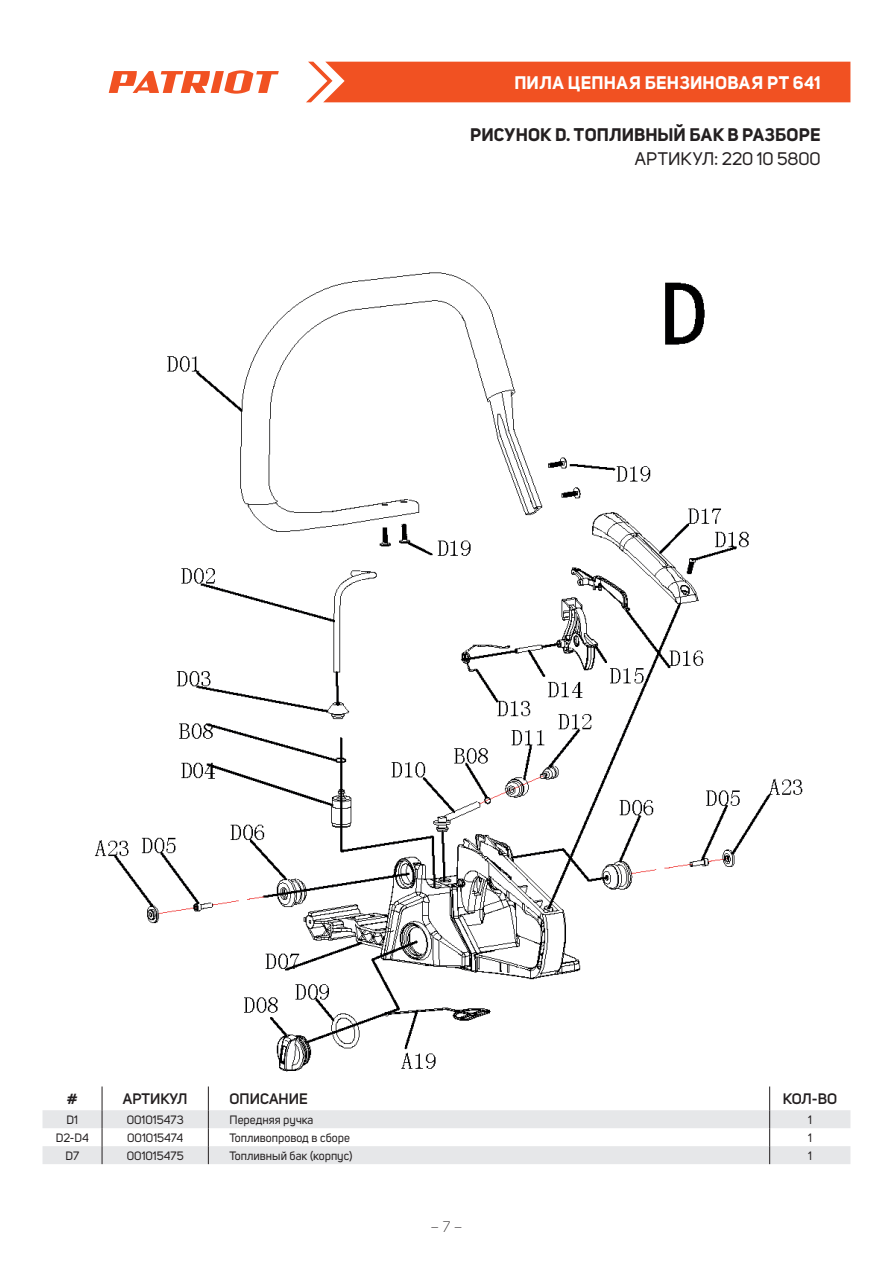
<style>
.page{position:relative;width:893px;height:1263px;background:#fff}
.page>*{position:absolute;margin:0;border:0;box-sizing:border-box;transform-origin:0 0}
.t1{font:700 18px "Uni Sans";letter-spacing:.005em;color:#231f20}
.t2{font:700 18px "Uni Sans";letter-spacing:.02em;color:#fff}
.t3{font:18px "Uni Sans";color:#231f20}
.t4{font:600 15px "Uni Sans";color:#231f20}
.t5{font:300 15px "Uni Sans";color:#231f20}
.t6{font:12px "Uni Sans";color:#231f20}
</style>
<div class="page">
<div style="left:306px;top:62px;width:544px;height:40px;background:#f15122"></div>
<svg style="left:109px;top:70px;width:170px;height:24px"></svg>
<svg style="left:43px;top:1086px;width:807px;height:78px"></svg>
<img style="left:94px;top:272px;width:709px;height:800px">
<h1 class="t2" style="left:514px;top:72px;width:308px">ПИЛА ЦЕПНАЯ БЕНЗИНОВАЯ PT 641</h1>
<h1 class="t1" style="left:470px;top:123px;width:352px">РИСУНОК D. ТОПЛИВНЫЙ БАК В РАЗБОРЕ</h1>
<h1 class="t3" style="left:635px;top:148px;width:188px">АРТИКУЛ: 220 10 5800</h1>
<p class="t4" style="left:67px;top:1090px;width:12px">#</p>
<p class="t4" style="left:123px;top:1090px;width:66px">АРТИКУЛ</p>
<p class="t4" style="left:230px;top:1090px;width:80px">ОПИСАНИЕ</p>
<p class="t4" style="left:783px;top:1090px;width:56px">КОЛ-ВО</p>
<p class="t6" style="left:67px;top:1113px;width:13px">D1</p>
<p class="t6" style="left:127px;top:1113px;width:58px">001015473</p>
<p class="t6" style="left:230px;top:1113px;width:85px">Передняя ручка</p>
<p class="t6" style="left:808px;top:1113px;width:5px">1</p>
<p class="t6" style="left:56px;top:1131px;width:35px">D2-D4</p>
<p class="t6" style="left:127px;top:1131px;width:58px">001015474</p>
<p class="t6" style="left:230px;top:1131px;width:122px">Топливопровод в сборе</p>
<p class="t6" style="left:808px;top:1131px;width:5px">1</p>
<p class="t6" style="left:65px;top:1149px;width:15px">D7</p>
<p class="t6" style="left:127px;top:1149px;width:58px">001015475</p>
<p class="t6" style="left:230px;top:1149px;width:124px">Топливный бак (корпус)</p>
<p class="t6" style="left:808px;top:1149px;width:5px">1</p>
<p class="t5" style="left:430px;top:1218px;width:34px">– 7 –</p>
</div>
